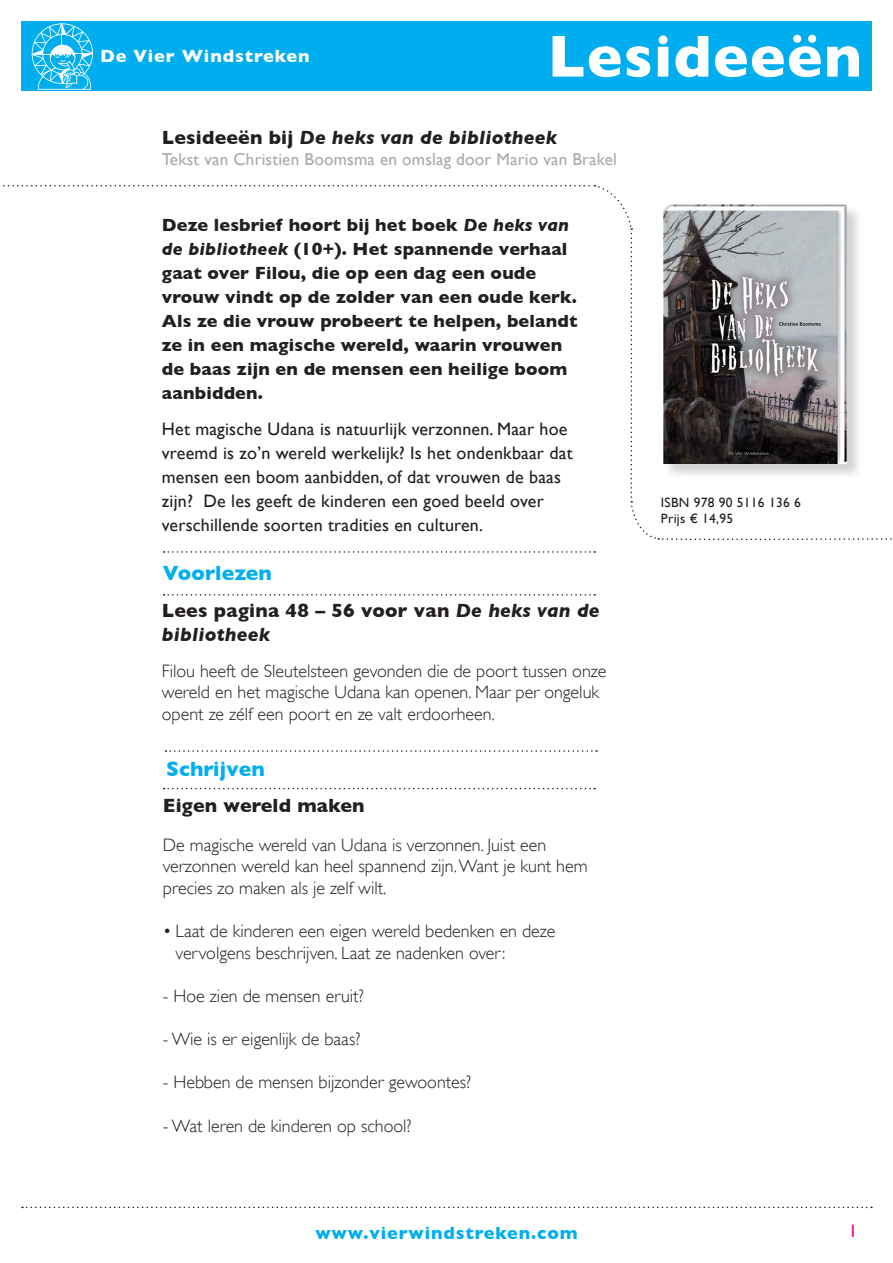
<style>
.page{position:relative;width:893px;height:1263px;background:#fff}
.page>*{position:absolute;margin:0;border:0;box-sizing:border-box;transform-origin:0 0}
.t1{font:700 60px "Gill Sans";letter-spacing:.02em;color:#fff}
.t2{font:700 21px "Gill Sans";letter-spacing:.01em;color:#00aeef}
.Titel{font:700 19.5px/24px "Gill Sans";letter-spacing:.01em;color:#231f20}
.Titel-2{font:italic 700 19.5px "Gill Sans";letter-spacing:.01em;color:#231f20}
.text{font:300 18px/21.6px "Gill Sans";color:#231f20}
.Intro{font:700 18px/24px "Gill Sans";letter-spacing:.01em;color:#231f20}
.Intro-2{font:18px/24px "Gill Sans";letter-spacing:.01em;color:#231f20}
.t3{font:700 18px "Gill Sans";letter-spacing:.05em;color:#00aeef}
.t4{font:700 18px "Gill Sans";letter-spacing:.05em;color:#fff}
.t5{font:18px "Gill Sans";color:#ed028c}
.Titel-3{font:17.25px "Gill Sans";letter-spacing:.01em;color:#a8a9ad}
.t6{font:13.5px "Gill Sans";letter-spacing:.02em;color:#231f20}
.s1{font-style:normal}
.s2{font-style:italic}
</style>
<div class="page">
<div style="left:21px;top:21px;width:851px;height:70px;background:#00aeef"></div>
<svg style="left:32px;top:23px;width:61px;height:67px"></svg>
<svg style="left:22px;top:1206px;width:850px;height:2px"></svg>
<div style="left:664px;top:204px;width:199px;height:276px;background:#231f20;opacity:.2"></div>
<img style="left:663px;top:204px;width:183px;height:259px">
<svg style="left:164px;top:594px;width:431px;height:1px"></svg>
<svg style="left:164px;top:551px;width:431px;height:2px"></svg>
<svg style="left:164px;top:788px;width:431px;height:1px"></svg>
<svg style="left:166px;top:750px;width:431px;height:2px"></svg>
<p class="t4" style="left:100px;top:45px;width:211px">De Vier Windstreken</p>
<h1 class="t1" style="left:547px;top:21px;width:316px">Lesideeën</h1>
<p class="Titel-2" style="left:162px;top:126px;width:396px"><span class="s1">Lesideeën bij</span> De heks van de bibliotheek</p>
<p class="Titel-3" style="left:162px;top:149px;width:457px">Tekst van Christien Boomsma en omslag door Mario van Brakel</p>
<p class="Intro" style="left:162px;top:212px;width:417px">Deze lesbrief hoort bij het boek <span class="s2">De heks van de bibliotheek</span> (10+). Het spannende verhaal gaat over Filou, die op een dag een oude vrouw vindt op de zolder van een oude kerk.<br>Als ze die vrouw probeert te helpen, belandt ze in een magische wereld, waarin vrouwen de baas zijn en de mensen een heilige boom aanbidden.</p>
<p class="Intro-2" style="left:162px;top:416px;width:412px">Het magische Udana is natuurlijk verzonnen. Maar hoe vreemd is zo’n wereld werkelijk? Is het ondenkbaar dat mensen een boom aanbidden, of dat vrouwen de baas zijn? De les geeft de kinderen een goed beeld over verschillende soorten tradities en culturen.</p>
<p class="t2" style="left:163px;top:560px;width:111px">Voorlezen</p>
<p class="Titel" style="left:162px;top:598px;width:439px">Lees pagina 48 – 56 voor van <span class="s2">De heks van de bibliotheek</span></p>
<p class="text" style="left:162px;top:660px;width:446px">Filou heeft de Sleutelsteen gevonden die de poort tussen onze wereld en het magische Udana kan openen. Maar per ongeluk opent ze zélf een poort en ze valt erdoorheen.</p>
<p class="t2" style="left:166px;top:757px;width:100px">Schrijven</p>
<p class="Titel" style="left:163px;top:793px;width:203px">Eigen wereld maken</p>
<p class="text" style="left:163px;top:834px;width:426px">De magische wereld van Udana is verzonnen. Juist een verzonnen wereld kan heel spannend zijn. Want je kunt hem precies zo maken als je zelf wilt.</p>
<p class="text" style="left:176px;top:920px;width:381px;text-indent:-13px">• Laat de kinderen een eigen wereld bedenken en deze vervolgens beschrijven. Laat ze nadenken over:</p>
<p class="text" style="left:163px;top:985px;width:202px">- Hoe zien de mensen eruit?</p>
<p class="text" style="left:163px;top:1028px;width:199px">- Wie is er eigenlijk de baas?</p>
<p class="text" style="left:163px;top:1071px;width:310px">- Hebben de mensen bijzonder gewoontes?</p>
<p class="text" style="left:163px;top:1115px;width:250px">- Wat leren de kinderen op school?</p>
<p class="t6" style="left:661px;top:494px;width:141px">ISBN 978 90 5116 136 6</p>
<p class="t6" style="left:661px;top:511px;width:74px">Prijs € 14,95</p>
<p class="t3" style="left:315px;top:1222px;width:264px">www.vierwindstreken.com</p>
<p class="t5" style="left:848px;top:1221px;width:10px">1</p>
</div>
